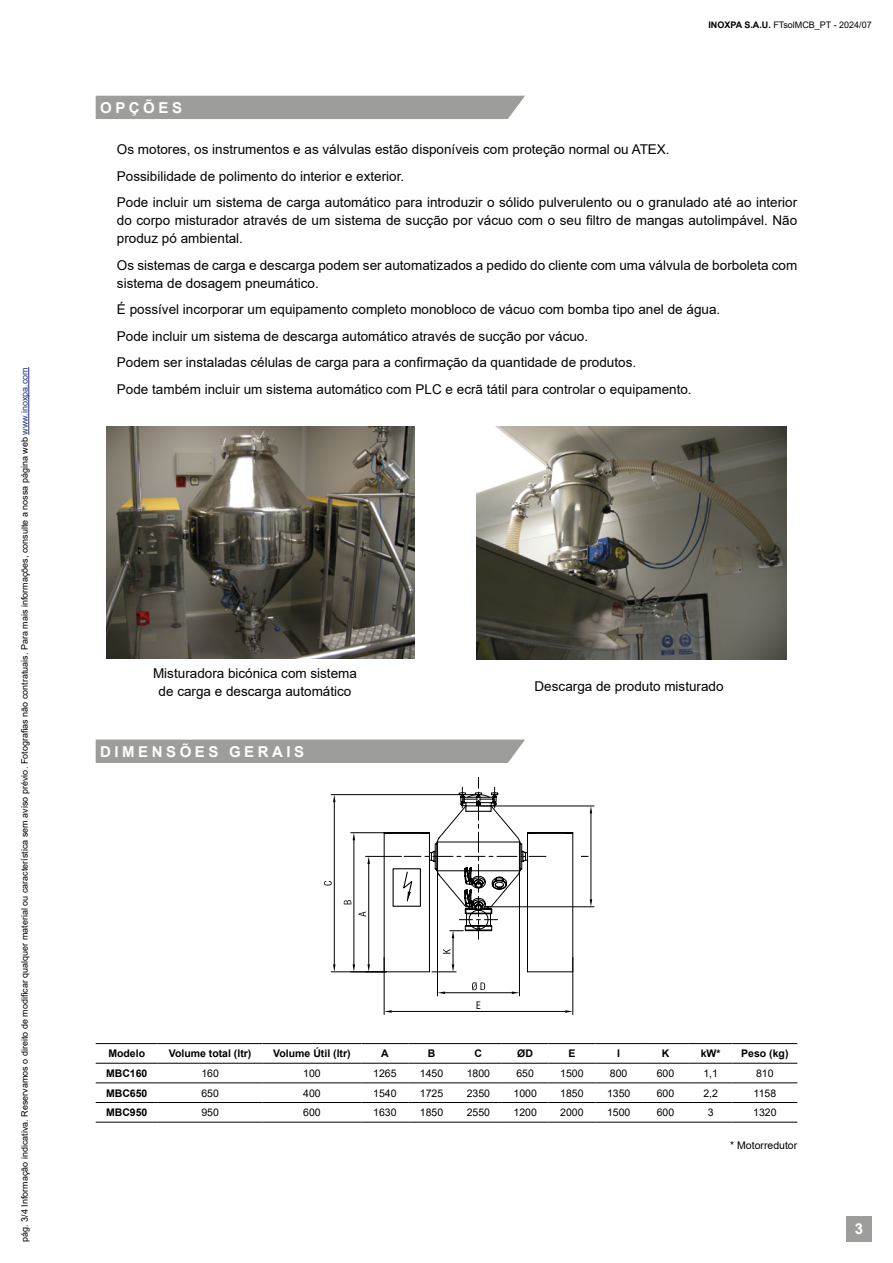
<style>
.page{position:relative;width:893px;height:1263px;background:#fff}
.page>*{position:absolute;margin:0;border:0;box-sizing:border-box;transform-origin:0 0}
.t1{font:700 15px "Arial";letter-spacing:.235em;color:#fff}
.t2{font:13.5px/26.5px "Arial";color:#020203}
.t3{font:13.5px/18px "Arial";color:#000;text-align:center}
.t4{font:10.5px "Arial";color:#000}
.t5{font:700 10.5px "Arial";color:#000}
.t6{font:9px "Arial";color:#000}
.s1{color:#283583}
.s2{font-weight:700}
</style>
<div class="page">
<hr style="left:28px;top:367px;width:1px;height:68px;background:#283583">
<div style="left:846px;top:1216px;width:26px;height:26px;background:#9d9d9c"></div>
<img style="left:106px;top:426px;width:308px;height:232px">
<img style="left:477px;top:427px;width:310px;height:232px">
<div style="left:96px;top:739px;width:429px;height:24px;background:#9d9d9c"></div>
<hr style="left:96px;top:1043px;width:62px;height:1px;background:#000">
<hr style="left:158px;top:1043px;width:104px;height:1px;background:#000">
<hr style="left:262px;top:1043px;width:99px;height:1px;background:#000">
<hr style="left:361px;top:1043px;width:47px;height:1px;background:#000">
<hr style="left:408px;top:1043px;width:47px;height:1px;background:#000">
<hr style="left:455px;top:1043px;width:47px;height:1px;background:#000">
<hr style="left:502px;top:1043px;width:47px;height:1px;background:#000">
<hr style="left:549px;top:1043px;width:46px;height:1px;background:#000">
<hr style="left:595px;top:1043px;width:47px;height:1px;background:#000">
<hr style="left:642px;top:1043px;width:47px;height:1px;background:#000">
<hr style="left:689px;top:1043px;width:43px;height:1px;background:#000">
<hr style="left:732px;top:1043px;width:65px;height:1px;background:#000">
<hr style="left:96px;top:1063px;width:62px;height:1px;background:#000">
<hr style="left:158px;top:1063px;width:104px;height:1px;background:#000">
<hr style="left:262px;top:1063px;width:99px;height:1px;background:#000">
<hr style="left:361px;top:1063px;width:47px;height:1px;background:#000">
<hr style="left:408px;top:1063px;width:47px;height:1px;background:#000">
<hr style="left:455px;top:1063px;width:47px;height:1px;background:#000">
<hr style="left:502px;top:1063px;width:47px;height:1px;background:#000">
<hr style="left:549px;top:1063px;width:46px;height:1px;background:#000">
<hr style="left:595px;top:1063px;width:47px;height:1px;background:#000">
<hr style="left:642px;top:1063px;width:47px;height:1px;background:#000">
<hr style="left:689px;top:1063px;width:43px;height:1px;background:#000">
<hr style="left:732px;top:1063px;width:65px;height:1px;background:#000">
<hr style="left:96px;top:1082px;width:62px;height:1px;background:#000">
<hr style="left:158px;top:1082px;width:104px;height:1px;background:#000">
<hr style="left:262px;top:1082px;width:99px;height:1px;background:#000">
<hr style="left:361px;top:1082px;width:47px;height:1px;background:#000">
<hr style="left:408px;top:1082px;width:47px;height:1px;background:#000">
<hr style="left:455px;top:1082px;width:47px;height:1px;background:#000">
<hr style="left:502px;top:1082px;width:47px;height:1px;background:#000">
<hr style="left:549px;top:1082px;width:46px;height:1px;background:#000">
<hr style="left:595px;top:1082px;width:47px;height:1px;background:#000">
<hr style="left:642px;top:1082px;width:47px;height:1px;background:#000">
<hr style="left:689px;top:1082px;width:43px;height:1px;background:#000">
<hr style="left:732px;top:1082px;width:65px;height:1px;background:#000">
<hr style="left:96px;top:1102px;width:62px;height:1px;background:#000">
<hr style="left:158px;top:1102px;width:104px;height:1px;background:#000">
<hr style="left:262px;top:1102px;width:99px;height:1px;background:#000">
<hr style="left:361px;top:1102px;width:47px;height:1px;background:#000">
<hr style="left:408px;top:1102px;width:47px;height:1px;background:#000">
<hr style="left:455px;top:1102px;width:47px;height:1px;background:#000">
<hr style="left:502px;top:1102px;width:47px;height:1px;background:#000">
<hr style="left:549px;top:1102px;width:46px;height:1px;background:#000">
<hr style="left:595px;top:1102px;width:47px;height:1px;background:#000">
<hr style="left:642px;top:1102px;width:47px;height:1px;background:#000">
<hr style="left:689px;top:1102px;width:43px;height:1px;background:#000">
<hr style="left:732px;top:1102px;width:65px;height:1px;background:#000">
<hr style="left:96px;top:1122px;width:62px;height:1px;background:#000">
<hr style="left:158px;top:1122px;width:104px;height:1px;background:#000">
<hr style="left:262px;top:1122px;width:99px;height:1px;background:#000">
<hr style="left:361px;top:1122px;width:47px;height:1px;background:#000">
<hr style="left:408px;top:1122px;width:47px;height:1px;background:#000">
<hr style="left:455px;top:1122px;width:47px;height:1px;background:#000">
<hr style="left:502px;top:1122px;width:47px;height:1px;background:#000">
<hr style="left:549px;top:1122px;width:46px;height:1px;background:#000">
<hr style="left:595px;top:1122px;width:47px;height:1px;background:#000">
<hr style="left:642px;top:1122px;width:47px;height:1px;background:#000">
<hr style="left:689px;top:1122px;width:43px;height:1px;background:#000">
<hr style="left:732px;top:1122px;width:65px;height:1px;background:#000">
<div style="left:96px;top:96px;width:429px;height:23px;background:#9d9d9c"></div>
<hr style="left:384px;top:957px;width:1px;height:57px;background:#000">
<hr style="left:573px;top:957px;width:1px;height:57px;background:#000">
<hr style="left:392px;top:1011px;width:173px;height:1px;background:#000">
<svg style="left:384px;top:1010px;width:8px;height:3px"></svg>
<svg style="left:565px;top:1010px;width:8px;height:3px"></svg>
<svg style="left:477px;top:1001px;width:3px;height:8px"></svg>
<hr style="left:331px;top:971px;width:54px;height:1px;background:#000">
<hr style="left:331px;top:794px;width:145px;height:1px;background:#000">
<hr style="left:334px;top:802px;width:1px;height:162px;background:#000">
<svg style="left:333px;top:964px;width:2px;height:8px"></svg>
<svg style="left:333px;top:795px;width:2px;height:7px"></svg>
<svg style="left:324px;top:881px;width:8px;height:5px"></svg>
<hr style="left:519px;top:870px;width:1px;height:126px;background:#000">
<hr style="left:437px;top:870px;width:1px;height:126px;background:#000">
<hr style="left:445px;top:992px;width:67px;height:1px;background:#000">
<svg style="left:512px;top:991px;width:7px;height:3px"></svg>
<svg style="left:438px;top:991px;width:7px;height:3px"></svg>
<svg style="left:472px;top:982px;width:13px;height:8px"></svg>
<svg style="left:344px;top:777px;width:251px;height:196px"></svg>
<p class="t6" style="left:18px;top:1242px;width:876px;rotate:-90deg">pág. 3/4 Informação indicativa. Reservamos o direito de modificar qualquer material ou característica sem aviso prévio. Fotografias não contratuais. Para mais informações, consulte a nossa página web <span class="s1">www.inoxpa.com</span></p>
<p class="t1" style="left:100px;top:97px;width:83px">OPÇÕES</p>
<p class="t6" style="left:708px;top:18px;width:165px"><span class="s2">INOXPA S.A.U.</span> FTsolMCB_PT - 2024/07</p>
<p class="t2" style="left:117px;top:136px;width:682px">Os motores, os instrumentos e as válvulas estão disponíveis com proteção normal ou ATEX.<br>Possibilidade de polimento do interior e exterior.<br>Pode incluir um sistema de carga automático para introduzir o sólido pulverulento ou o granulado até ao interior</p>
<p class="t2" style="left:117px;top:212px;width:682px;line-height:18px">do corpo misturador através de um sistema de sucção por vácuo com o seu filtro de mangas autolimpável. Não produz pó ambiental.</p>
<p class="t2" style="left:117px;top:256px;width:682px;line-height:18px">Os sistemas de carga e descarga podem ser automatizados a pedido do cliente com uma válvula de borboleta com sistema de dosagem pneumático.</p>
<p class="t2" style="left:117px;top:296px;width:605px">É possível incorporar um equipamento completo monobloco de vácuo com bomba tipo anel de água.<br>Pode incluir um sistema de descarga automático através de sucção por vácuo.<br>Podem ser instaladas células de carga para a confirmação da quantidade de produtos.<br>Pode também incluir um sistema automático com PLC e ecrã tátil para controlar o equipamento.</p>
<p class="t3" style="left:153px;top:664px;width:205px">Misturadora bicónica com sistema de carga e descarga automático</p>
<p class="t1" style="left:100px;top:741px;width:206px">DIMENSÕES GERAIS</p>
<p class="t3" style="left:535px;top:677px;width:191px">Descarga de produto misturado</p>
<p class="t5" style="left:108px;top:1046px;width:38px">Modelo</p>
<p class="t5" style="left:169px;top:1046px;width:84px">Volume total (ltr)</p>
<p class="t5" style="left:273px;top:1046px;width:79px">Volume Útil (ltr)</p>
<p class="t5" style="left:381px;top:1046px;width:9px">A</p>
<p class="t5" style="left:428px;top:1046px;width:9px">B</p>
<p class="t5" style="left:475px;top:1046px;width:9px">C</p>
<p class="t5" style="left:517px;top:1046px;width:17px">ØD</p>
<p class="t5" style="left:568px;top:1046px;width:9px">E</p>
<p class="t5" style="left:617px;top:1046px;width:4px">I</p>
<p class="t5" style="left:662px;top:1046px;width:9px">K</p>
<p class="t5" style="left:701px;top:1046px;width:21px">kW*</p>
<p class="t5" style="left:741px;top:1046px;width:49px">Peso (kg)</p>
<p class="t5" style="left:106px;top:1066px;width:43px">MBC160</p>
<p class="t4" style="left:201px;top:1066px;width:19px">160</p>
<p class="t4" style="left:303px;top:1066px;width:19px">100</p>
<p class="t4" style="left:373px;top:1066px;width:25px">1265</p>
<p class="t4" style="left:420px;top:1066px;width:25px">1450</p>
<p class="t4" style="left:467px;top:1066px;width:25px">1800</p>
<p class="t4" style="left:516px;top:1066px;width:19px">650</p>
<p class="t4" style="left:560px;top:1066px;width:25px">1500</p>
<p class="t4" style="left:610px;top:1066px;width:19px">800</p>
<p class="t4" style="left:657px;top:1066px;width:19px">600</p>
<p class="t4" style="left:703px;top:1066px;width:16px">1,1</p>
<p class="t4" style="left:756px;top:1066px;width:19px">810</p>
<p class="t5" style="left:106px;top:1085px;width:43px">MBC650</p>
<p class="t4" style="left:201px;top:1085px;width:19px">650</p>
<p class="t4" style="left:303px;top:1085px;width:19px">400</p>
<p class="t4" style="left:373px;top:1085px;width:25px">1540</p>
<p class="t4" style="left:420px;top:1085px;width:25px">1725</p>
<p class="t4" style="left:467px;top:1085px;width:25px">2350</p>
<p class="t4" style="left:513px;top:1085px;width:25px">1000</p>
<p class="t4" style="left:560px;top:1085px;width:25px">1850</p>
<p class="t4" style="left:607px;top:1085px;width:25px">1350</p>
<p class="t4" style="left:657px;top:1085px;width:19px">600</p>
<p class="t4" style="left:703px;top:1085px;width:16px">2,2</p>
<p class="t4" style="left:754px;top:1085px;width:24px">1158</p>
<p class="t5" style="left:106px;top:1105px;width:43px">MBC950</p>
<p class="t4" style="left:201px;top:1105px;width:19px">950</p>
<p class="t4" style="left:303px;top:1105px;width:19px">600</p>
<p class="t4" style="left:373px;top:1105px;width:25px">1630</p>
<p class="t4" style="left:420px;top:1105px;width:25px">1850</p>
<p class="t4" style="left:467px;top:1105px;width:25px">2550</p>
<p class="t4" style="left:513px;top:1105px;width:25px">1200</p>
<p class="t4" style="left:560px;top:1105px;width:25px">2000</p>
<p class="t4" style="left:607px;top:1105px;width:25px">1500</p>
<p class="t4" style="left:657px;top:1105px;width:19px">600</p>
<p class="t4" style="left:708px;top:1105px;width:7px">3</p>
<p class="t4" style="left:753px;top:1105px;width:25px">1320</p>
<p class="t4" style="left:730px;top:1138px;width:69px">* Motorredutor</p>
<p class="t1" style="left:855px;top:1218px;width:10px">3</p>
</div>
